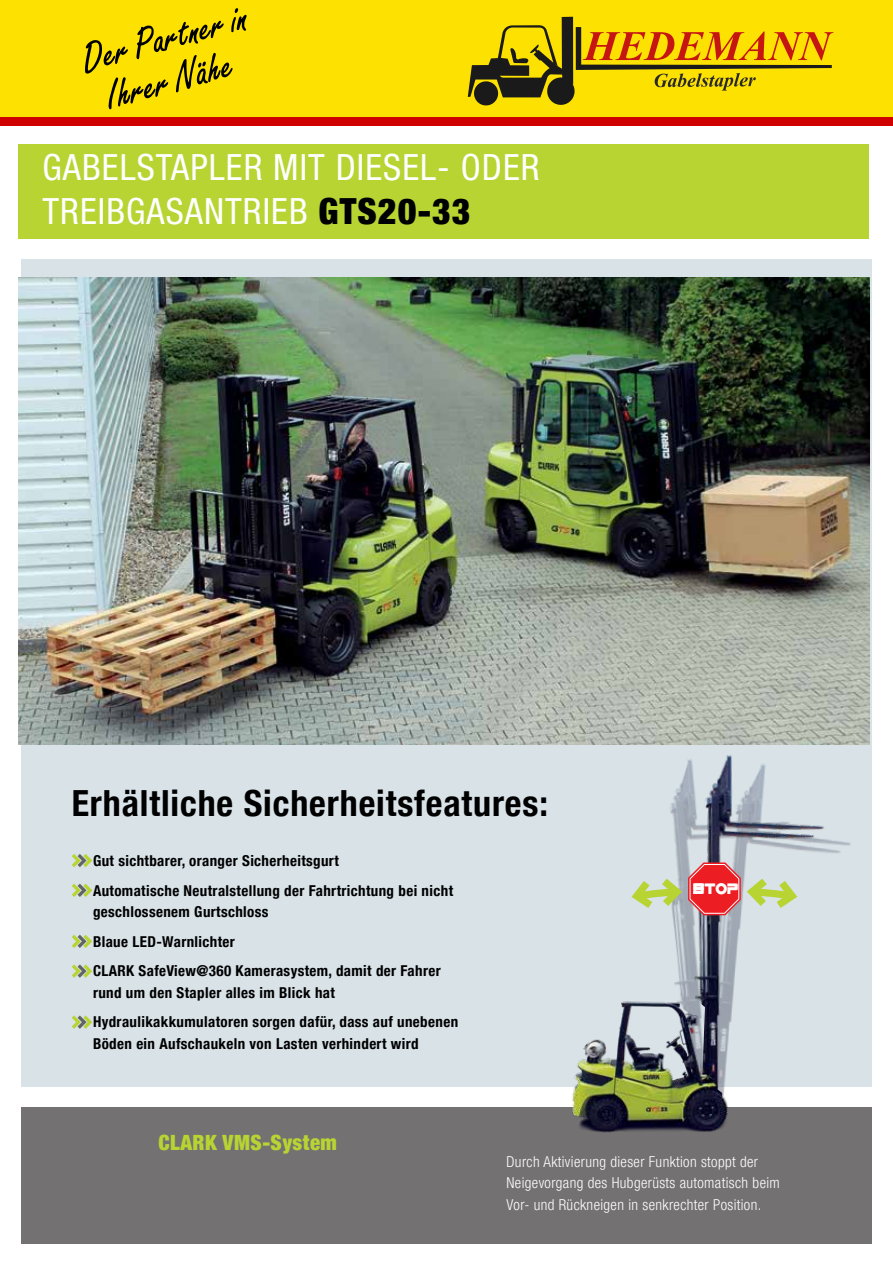
<style>
.page{position:relative;width:893px;height:1263px;background:#fff}
.page>*{position:absolute;margin:0;border:0;box-sizing:border-box;transform-origin:0 0}
.t1{font:condensed 36px/43.2px "Helvetica Neue LT Pro";letter-spacing:.03em;color:#fff}
.t2{font:700 condensed 36px "Helvetica Neue LT Pro";letter-spacing:.025em;color:#000}
.t3{font:900 condensed 21px "Helvetica Neue LT Pro";letter-spacing:.025em;color:#b7d433}
.t4{font:700 condensed 15px/29.7px "Helvetica Neue LT Pro";letter-spacing:.025em;color:#000}
.t5{font:300 condensed 15px/21.3px "Helvetica Neue LT Pro";letter-spacing:.025em;color:#fff}
.t6{font:12.75px "Logotype";color:#fff}
.s1{font-weight:900;color:#000}
</style>
<div class="page">
<div style="left:21px;top:259px;width:851px;height:827px;background:#d8e2e7"></div>
<img style="left:19px;top:277px;width:850px;height:468px">
<div style="left:19px;top:144px;width:850px;height:95px;background:#b7d433"></div>
<div style="left:21px;top:1107px;width:851px;height:136px;background:#737172"></div>
<img style="left:647px;top:740px;width:200px;height:238px">
<svg style="left:72px;top:854px;width:20px;height:13px"></svg>
<svg style="left:72px;top:884px;width:20px;height:13px"></svg>
<svg style="left:72px;top:935px;width:20px;height:13px"></svg>
<svg style="left:72px;top:964px;width:20px;height:14px"></svg>
<svg style="left:72px;top:1015px;width:20px;height:14px"></svg>
<img style="left:686px;top:745px;width:168px;height:342px">
<img style="left:547px;top:978px;width:202px;height:155px">
<svg style="left:631px;top:862px;width:171px;height:53px"></svg>
<div style="left:0;top:0;width:892px;height:125px;background:#cf0000"></div>
<div style="left:0;top:0;width:892px;height:117px;background:#fde100"></div>
<svg style="left:468px;top:17px;width:365px;height:89px"></svg>
<svg style="left:85px;top:8px;width:162px;height:101px"></svg>
<h1 class="t1" style="left:43px;top:146px;width:499px">GABELSTAPLER MIT DIESEL- ODER<br>TREIBGASANTRIEB <span class="s1">GTS20-33</span></h1>
<h1 class="t2" style="left:72px;top:781px;width:478px">Erhältliche Sicherheitsfeatures:</h1>
<p class="t4" style="left:93px;top:846px;width:362px">Gut sichtbarer, oranger Sicherheitsgurt<br>Automatische Neutralstellung der Fahrtrichtung bei nicht</p>
<p class="t4" style="left:93px;top:897px;width:349px">geschlossenem Gurtschloss<br>Blaue LED-Warnlichter<br>CLARK SafeView@360 Kamerasystem, damit der Fahrer</p>
<p class="t4" style="left:93px;top:977px;width:367px">rund um den Stapler alles im Blick hat<br>Hydraulikakkumulatoren sorgen dafür, dass auf unebenen</p>
<p class="t4" style="left:93px;top:1028px;width:327px">Böden ein Aufschaukeln von Lasten verhindert wird</p>
<h2 class="t3" style="left:158px;top:1130px;width:180px">CLARK VMS-System</h2>
<p class="t6" style="left:693px;top:879px;width:47px">PSTOP</p>
<p class="t5" style="left:507px;top:1151px;width:275px">Durch Aktivierung dieser Funktion stoppt der<br>Neigevorgang des Hubgerüsts automatisch beim<br>Vor- und Rückneigen in senkrechter Position.</p>
</div>
